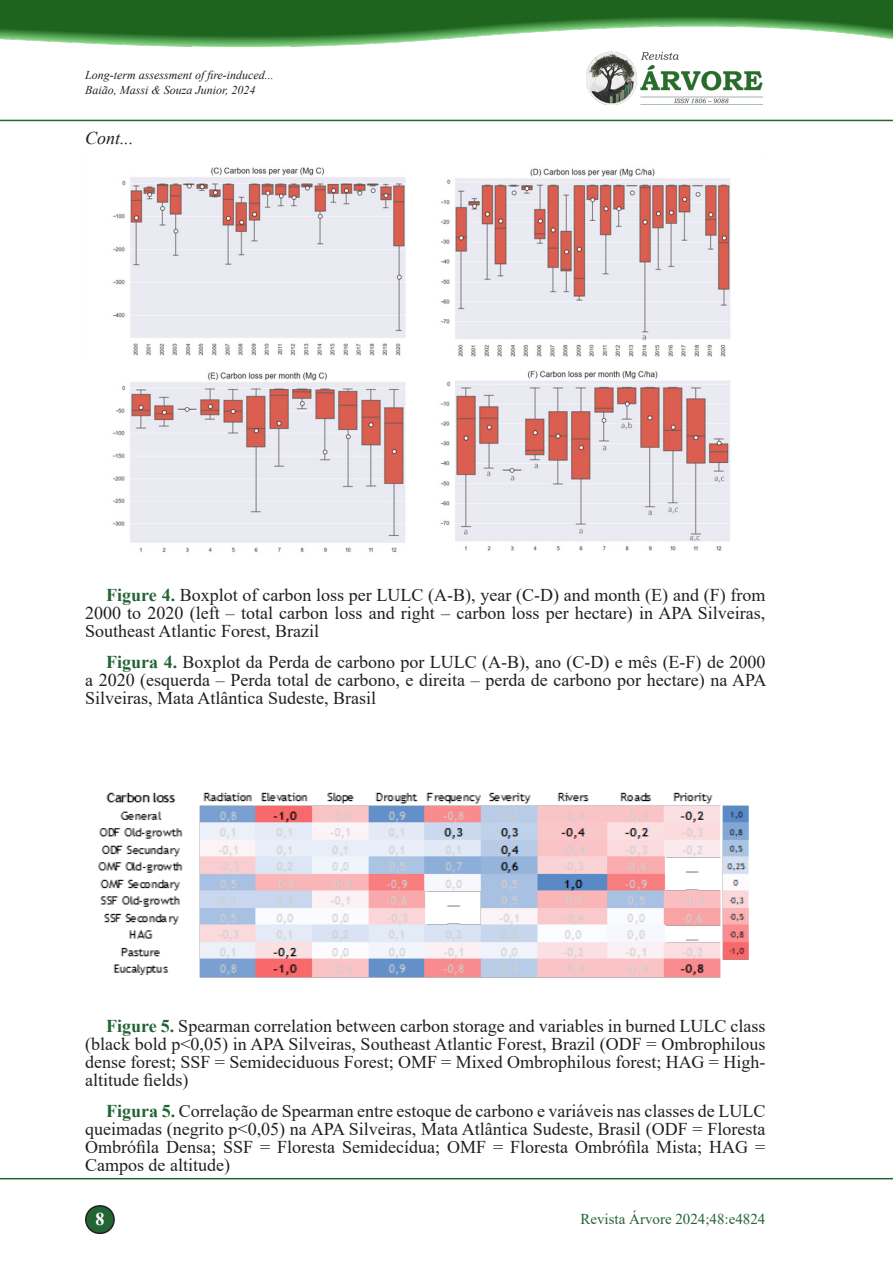
<style>
.page{position:relative;width:893px;height:1263px;background:#fff}
.page>*{position:absolute;margin:0;border:0;box-sizing:border-box;transform-origin:0 0}
.Texto{font:18px/18px "Times New Roman";color:#231f20;text-align:justify}
.t1{font:italic 18px "Times New Roman";color:#231f20}
.t2{font:700 18px "Times New Roman";color:#fff}
.Rodapé{font:15px "Times New Roman";color:#236435}
.Cabeçalho_pag__par{font:italic 12px "Times New Roman";color:#231f20}
.s1{font-weight:700;color:#236435}
</style>
<div class="page">
<img style="left:0;top:0;width:893px;height:47px">
<hr style="left:0;top:120px;width:893px;height:1px;background:#236435">
<hr style="left:0;top:1178px;width:893px;height:1px;background:#236435">
<div style="left:86px;top:1206px;width:28px;height:27px;background:#236435;border-radius:14px"></div>
<div style="left:85px;top:1205px;width:30px;height:29px;border:2px solid #231f20;border-radius:14px"></div>
<img style="left:587px;top:51px;width:176px;height:54px">
<img style="left:112px;top:167px;width:619px;height:385px">
<img style="left:98px;top:792px;width:651px;height:186px">
<p class="Cabeçalho_pag__par" style="left:85px;top:67px;width:190px">Long-term assessment of fire-induced...</p>
<p class="Cabeçalho_pag__par" style="left:85px;top:82px;width:172px">Baião, Massi &amp; Souza Junior, 2024</p>
<p class="t1" style="left:85px;top:126px;width:50px">Cont...</p>
<p class="Texto" style="left:85px;top:586px;width:682px;text-indent:21px"><span class="s1">Figure 4.</span> Boxplot of carbon loss per LULC (A-B), year (C-D) and month (E) and (F) from 2000 to 2020 (left – total carbon loss and right – carbon loss per hectare) in APA Silveiras, Southeast Atlantic Forest, Brazil</p>
<p class="Texto" style="left:85px;top:652px;width:683px;text-indent:21px"><span class="s1">Figura 4.</span> Boxplot da Perda de carbono por LULC (A-B), ano (C-D) e mês (E-F) de 2000 a 2020 (esquerda – Perda total de carbono, e direita – perda de carbono por hectare) na APA Silveiras, Mata Atlântica Sudeste, Brasil</p>
<p class="Texto" style="left:85px;top:1017px;width:682px;text-indent:21px"><span class="s1">Figure 5.</span> Spearman correlation between carbon storage and variables in burned LULC class (black bold p&lt;0,05) in APA Silveiras, Southeast Atlantic Forest, Brazil (ODF = Ombrophilous dense forest; SSF = Semideciduous Forest; OMF = Mixed Ombrophilous forest; HAG = High&shy;altitude fields)</p>
<p class="Texto" style="left:85px;top:1101px;width:682px;text-indent:21px"><span class="s1">Figura 5.</span> Correlação de Spearman entre estoque de carbono e variáveis nas classes de LULC queimadas (negrito p&lt;0,05) na APA Silveiras, Mata Atlântica Sudeste, Brasil (ODF = Floresta Ombrófila Densa; SSF = Floresta Semidecídua; OMF = Floresta Ombrófila Mista; HAG = Campos de altitude)</p>
<p class="t2" style="left:95px;top:1206px;width:10px">8</p>
<p class="Rodapé" style="left:580px;top:1208px;width:186px">Revista Árvore 2024;48:e4824</p>
</div>
